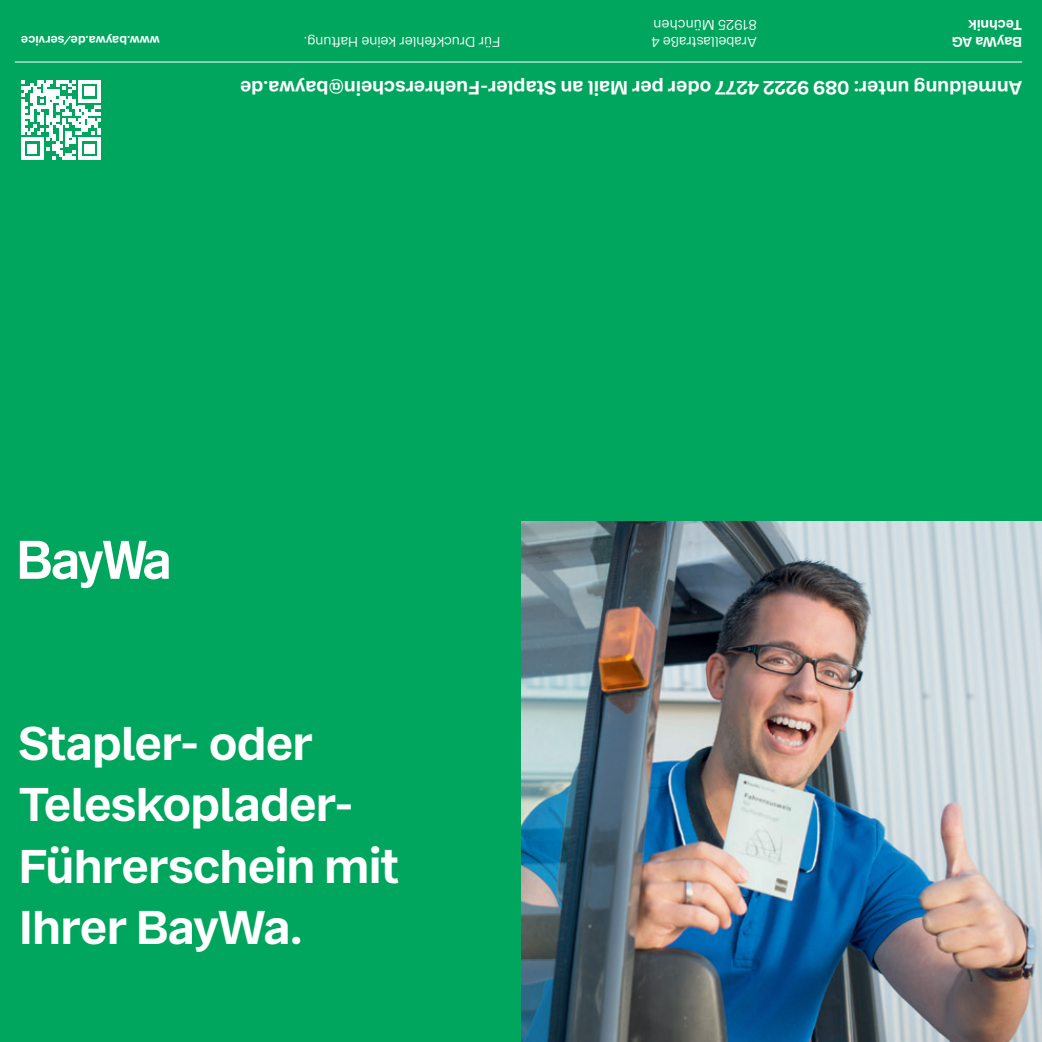
<style>
.page{position:relative;width:1042px;height:1042px;background:#fff}
.page>*{position:absolute;margin:0;border:0;box-sizing:border-box;transform-origin:0 0}
.Headline_18_18{font:700 47.25px/61.4px "Bay Wa Sans";letter-spacing:-.015em;color:#fff}
.t1{font:700 19.25px "Bay Wa Sans";color:#fff}
.t2{font:14px "Bay Wa Sans";color:#fff}
.t3{font:700 14px "Bay Wa Sans";color:#fff}
.t4{font:700 12.25px "Bay Wa Sans";color:#fff}
</style>
<div class="page">
<img style="left:521px;top:521px;width:521px;height:521px">
<div style="left:0;top:0;width:1042px;height:521px;background:#00a65d"></div>
<div style="left:0;top:521px;width:521px;height:521px;background:#00a65d"></div>
<svg style="left:21px;top:80px;width:80px;height:80px"></svg>
<svg style="left:20px;top:541px;width:149px;height:47px"></svg>
<hr style="left:15px;top:62px;width:1007px;height:1px;background:#fff">
<p class="t2" style="left:756px;top:33px;width:105px;rotate:-180deg">81925 München</p>
<p class="t3" style="left:1022px;top:34px;width:55px;rotate:-180deg">Technik</p>
<p class="t4" style="left:160px;top:48px;width:140px;rotate:-180deg">www.baywa.de/service</p>
<p class="t2" style="left:501px;top:50px;width:199px;rotate:-180deg">Für Druckfehler keine Haftung.</p>
<p class="t1" style="left:1022px;top:100px;width:783px;rotate:-180deg">Anmeldung unter: 089 9222 4277 oder per Mail an Stapler-Fuehrerschein@baywa.de</p>
<p class="t3" style="left:1022px;top:51px;width:72px;rotate:-180deg">BayWa AG</p>
<p class="t2" style="left:756px;top:50px;width:107px;rotate:-180deg">Arabellastraße 4</p>
<p class="Headline_18_18" style="left:19px;top:713px;width:382px">Stapler- oder<br>Teleskoplader-<br>Führerschein mit<br>Ihrer BayWa.</p>
</div>
